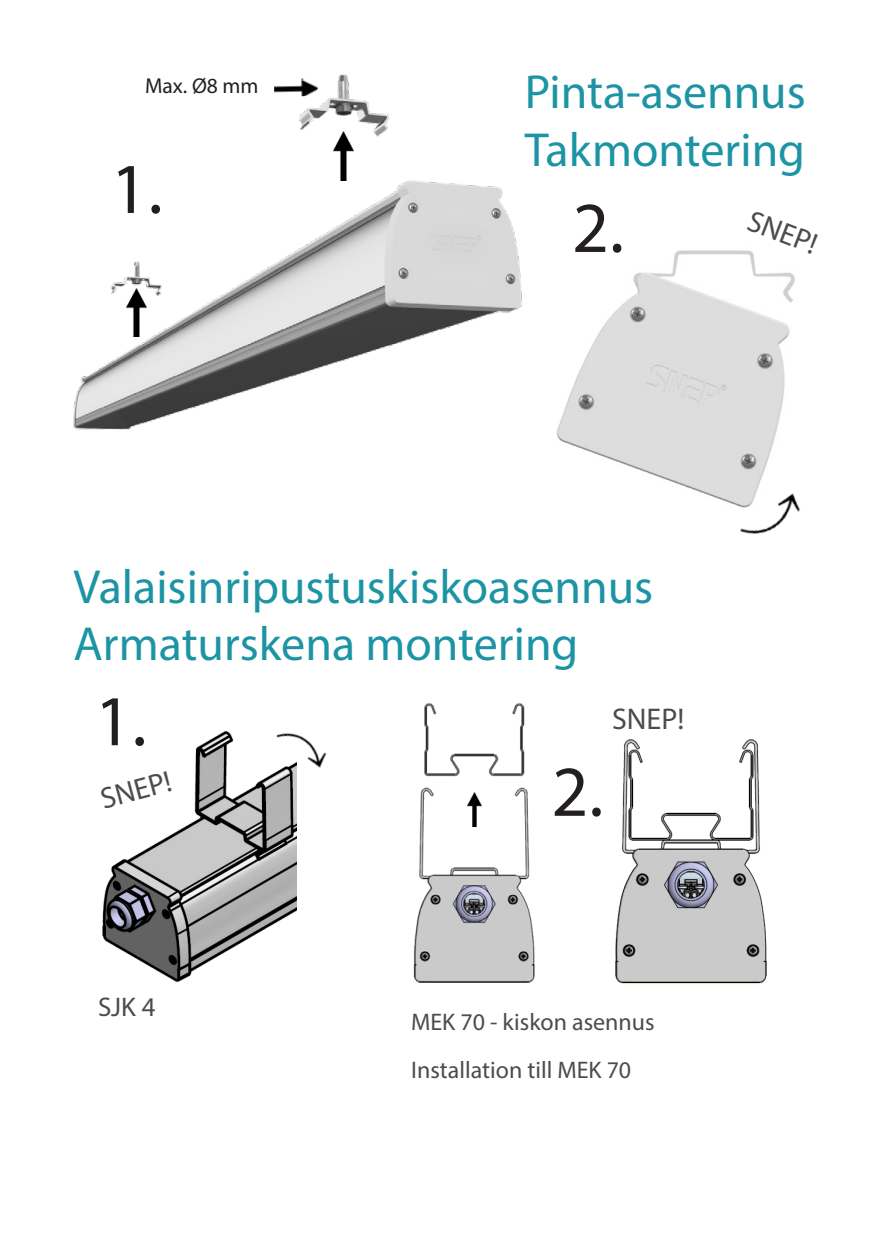
<style>
.page{position:relative;width:872px;height:1259px;background:#fff}
.page>*{position:absolute;margin:0;border:0;box-sizing:border-box;transform-origin:0 0}
.t1{font:72px "Myriad Pro";color:#231f20}
.t2{font:48px/57.6px "Myriad Pro";color:#1c94a4}
.t3{font:30px "Myriad Pro";color:#4b4c4d}
.t4{font:27px "Myriad Pro";color:#4b4c4d}
.t5{font:24px/48px "Myriad Pro";color:#4b4c4d}
.t6{font:21.6px "Myriad Pro";color:#231f20}
</style>
<div class="page">
<img style="left:102px;top:731px;width:194px;height:252px">
<img style="left:615px;top:739px;width:152px;height:245px">
<img style="left:413px;top:703px;width:122px;height:280px">
<img style="left:270px;top:731px;width:57px;height:53px">
<img style="left:467px;top:792px;width:14px;height:34px">
<img style="left:73px;top:74px;width:449px;height:356px">
<img style="left:333px;top:132px;width:20px;height:48px">
<img style="left:127px;top:288px;width:20px;height:49px">
<img style="left:556px;top:250px;width:239px;height:254px">
<img style="left:732px;top:471px;width:68px;height:63px">
<p class="t6" style="left:145px;top:72px;width:115px">Max. Ø8 mm</p>
<h1 class="t1" style="left:111px;top:144px;width:53px">1.</h1>
<p class="t2" style="left:525px;top:63px;width:282px">Pinta-asennus<br>Takmontering</p>
<h1 class="t1" style="left:572px;top:183px;width:53px">2.</h1>
<p class="t3" style="left:755px;top:202px;width:74px;rotate:21deg">SNEP!</p>
<p class="t2" style="left:74px;top:557px;width:581px">Valaisinripustuskiskoasennus<br>Armaturskena montering</p>
<h1 class="t1" style="left:95px;top:676px;width:53px">1.</h1>
<p class="t3" style="left:96px;top:781px;width:74px;rotate:-15deg">SNEP!</p>
<p class="t4" style="left:98px;top:990px;width:59px">SJK 4</p>
<p class="t3" style="left:612px;top:701px;width:74px">SNEP!</p>
<h1 class="t1" style="left:551px;top:747px;width:53px">2.</h1>
<p class="t5" style="left:411px;top:997px;width:245px">MEK 70 - kiskon asennus<br>Installation till MEK 70</p>
</div>
